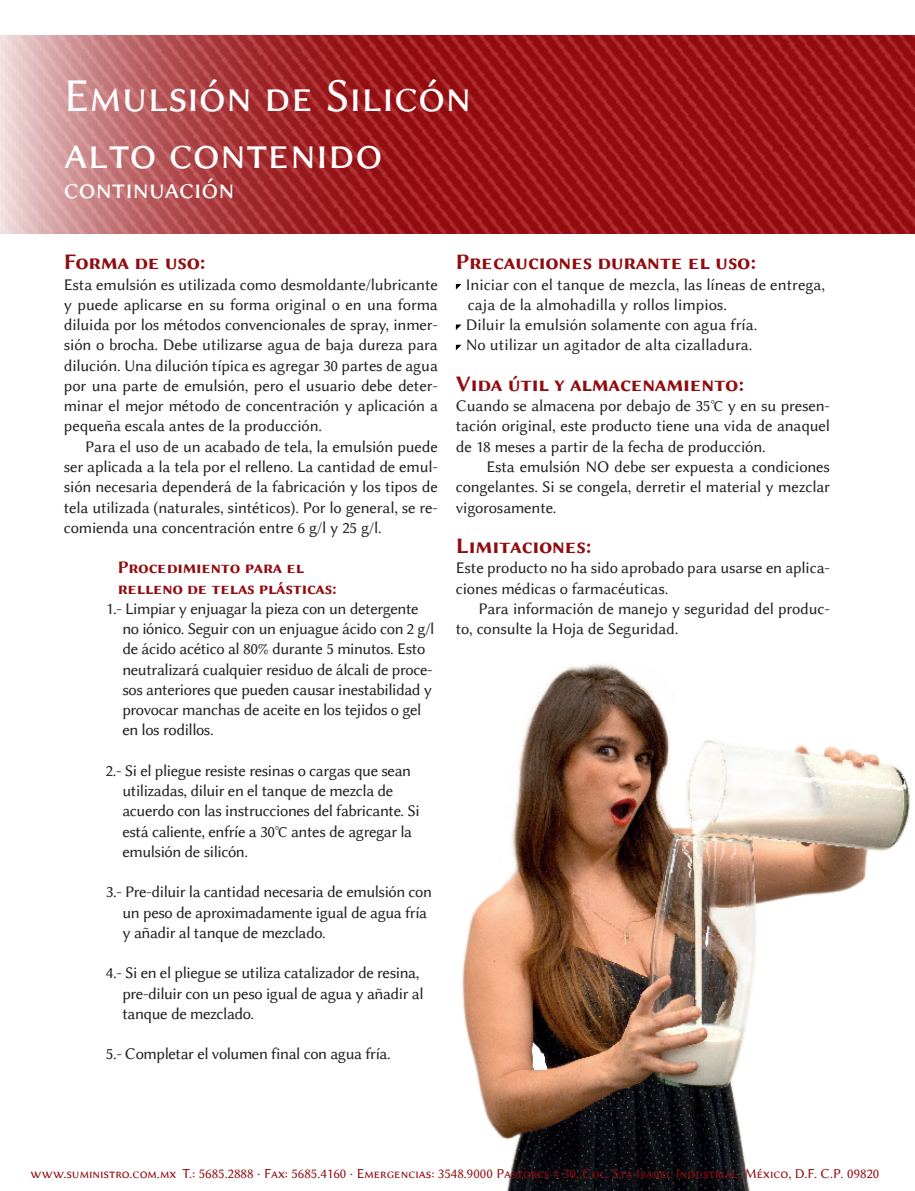
<style>
.page{position:relative;width:915px;height:1191px;background:#fff}
.page>*{position:absolute;margin:0;border:0;box-sizing:border-box;transform-origin:0 0}
.t1{font:47.7px "Lin Biolinum Capitals";color:#fff}
.t2{font:29.7px "Lin Biolinum Capitals";color:#fff}
.t3{font:22.5px "Lin Biolinum Capitals B";letter-spacing:-.01em;color:#910b0f}
.t4{font:18px "Lin Biolinum Capitals B";letter-spacing:-.01em;color:#910b0f}
.t5{font:16.5px/20.2px "Lin Biolinum";letter-spacing:-.025em;color:#231f20}
.t6{font:16.5px/20.2px "Lin Biolinum";color:#231f20}
.t7{font:13.95px "Lin Biolinum Capitals";color:#910b0f}
</style>
<div class="page">
<img style="left:0;top:35px;width:913px;height:199px">
<svg style="left:455px;top:284px;width:6px;height:6px"></svg>
<svg style="left:455px;top:324px;width:6px;height:6px"></svg>
<svg style="left:455px;top:345px;width:6px;height:5px"></svg>
<img style="left:462px;top:664px;width:448px;height:527px">
<p class="t1" style="left:64px;top:68px;width:409px">Emulsión de Silicón</p>
<p class="t1" style="left:64px;top:125px;width:320px">alto contenido</p>
<p class="t2" style="left:64px;top:171px;width:172px">continuación</p>
<p class="t3" style="left:64px;top:246px;width:143px">Forma de uso:</p>
<p class="t5" style="left:64px;top:274px;width:375px;text-align:justify">Esta emulsión es utilizada como desmoldante/lubricante y puede aplicarse en su forma original o en una forma diluida por los métodos convencionales de spray, inmer&shy;sión o brocha. Debe utilizarse agua de baja dureza para dilución. Una dilución típica es agregar 30 partes de agua por una parte de emulsión, pero el usuario debe deter&shy;minar el mejor método de concentración y aplicación a pequeña escala antes de la producción.</p>
<p class="t5" style="left:64px;top:436px;width:375px;text-align:justify;text-indent:21px">Para el uso de un acabado de tela, la emulsión puede ser aplicada a la tela por el relleno. La cantidad de emul&shy;sión necesaria dependerá de la fabricación y los tipos de tela utilizada (naturales, sintéticos). Por lo general, se re&shy;comienda una concentración entre 6 g/l y 25 g/l.</p>
<p class="t4" style="left:118px;top:555px;width:187px">Procedimiento para el</p>
<p class="t4" style="left:118px;top:575px;width:220px">relleno de telas plásticas:</p>
<p class="t5" style="left:122px;top:598px;width:313px;text-indent:-16px">1.- Limpiar y enjuagar la pieza con un detergente no iónico. Seguir con un enjuague ácido con 2 g/l de ácido acético al 80% durante 5 minutos. Esto neutralizará cualquier residuo de álcali de proce&shy;sos anteriores que pueden causar inestabilidad y provocar manchas de aceite en los tejidos o gel en los rodillos.</p>
<p class="t5" style="left:122px;top:760px;width:299px;text-indent:-16px">2.- Si el pliegue resiste resinas o cargas que sean utilizadas, diluir en el tanque de mezcla de acuerdo con las instrucciones del fabricante. Si está caliente, enfríe a 30°C antes de agregar la emulsión de silicón.</p>
<p class="t5" style="left:122px;top:882px;width:311px;text-indent:-16px">3.- Pre-diluir la cantidad necesaria de emulsión con un peso de aproximadamente igual de agua fría y añadir al tanque de mezclado.</p>
<p class="t5" style="left:122px;top:963px;width:302px;text-indent:-16px">4.- Si en el pliegue se utiliza catalizador de resina, pre-diluir con un peso igual de agua y añadir al tanque de mezclado.</p>
<p class="t5" style="left:106px;top:1044px;width:286px">5.- Completar el volumen final con agua fría.</p>
<p class="t3" style="left:455px;top:246px;width:301px">Precauciones durante el uso:</p>
<p class="t6" style="left:465px;top:274px;width:361px">Iniciar con el tanque de mezcla, las líneas de entrega, caja de la almohadilla y rollos limpios.</p>
<p class="t6" style="left:465px;top:315px;width:293px">Diluir la emulsión solamente con agua fría.</p>
<p class="t6" style="left:465px;top:335px;width:288px">No utilizar un agitador de alta cizalladura.</p>
<p class="t3" style="left:455px;top:368px;width:289px">Vida útil y almacenamiento:</p>
<p class="t5" style="left:455px;top:396px;width:375px;text-align:justify">Cuando se almacena por debajo de 35°C y en su presen&shy;tación original, este producto tiene una vida de anaquel de 18 meses a partir de la fecha de producción.</p>
<p class="t5" style="left:455px;top:457px;width:375px;text-align:justify;text-indent:30px">Esta emulsión NO debe ser expuesta a condiciones congelantes. Si se congela, derretir el material y mezclar vigorosamente.</p>
<p class="t3" style="left:455px;top:530px;width:137px">Limitaciones:</p>
<p class="t5" style="left:455px;top:558px;width:375px">Este producto no ha sido aprobado para usarse en aplica&shy;ciones médicas o farmacéuticas.</p>
<p class="t5" style="left:455px;top:598px;width:375px;text-indent:23px">Para información de manejo y seguridad del produc&shy;to, consulte la Hoja de Seguridad.</p>
<p class="t7" style="left:31px;top:1166px;width:849px">www.suministro.com.mx T.: 5685.2888 · Fax: 5685.4160 · Emergencias: 3548.9000 Pastores # 30, Col. Sta Isabel Industrial, México, D.F. C.P. 09820</p>
</div>
